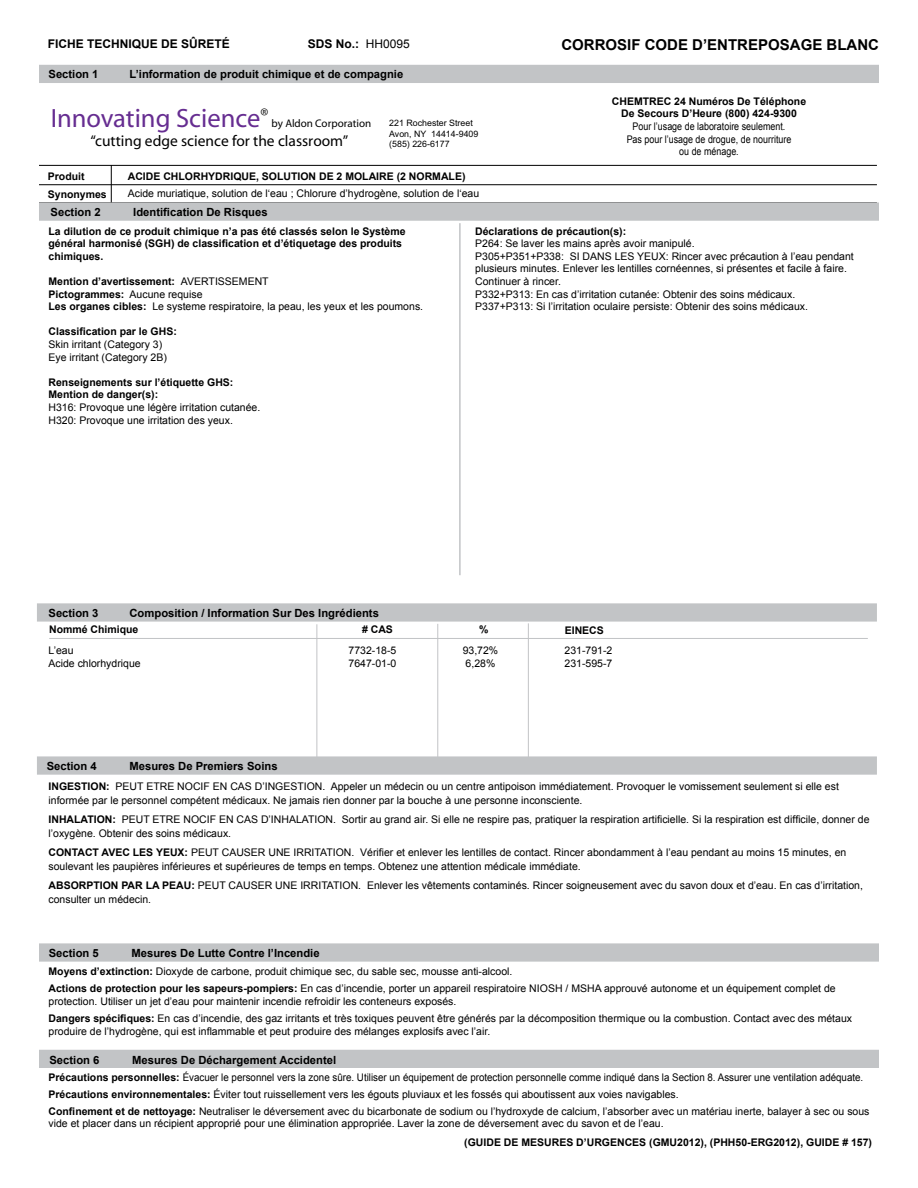
<style>
.page{position:relative;width:918px;height:1188px;background:#fff}
.page>*{position:absolute;margin:0;border:0;box-sizing:border-box;transform-origin:0 0}
.t1{font:26.55px "Myriad";color:#662d91}
.t2{font:15.45px "Myriad";color:#000}
.t3{font:700 15px "Arial";color:#000}
.t4{font:700 12px "Arial";color:#000}
.t5{font:700 11.25px "Arial";color:#000}
.t6{font:11.1px "Myriad";color:#000}
.t7{font:10.5px/12.6px "Arial";color:#000}
.t8{font:700 10.5px/12.6px "Arial";color:#000}
.t9{font:10.5px/16.8px "Arial";color:#000;scale:.93 1}
.t10{font:10.5px/12.6px "Arial";color:#000;text-align:center;scale:.85 1}
.t11{font:8.85px/10.6px "Arial";color:#000}
.s1{font-weight:400}
.s2{font-weight:700}
</style>
<div class="page">
<hr style="left:111px;top:165px;width:1px;height:39px;background:#000">
<div style="left:39px;top:65px;width:840px;height:18px;background:#c2c4c6"></div>
<div style="left:37px;top:756px;width:840px;height:19px;background:#c2c4c6;border:2px solid #c2c4c6"></div>
<div style="left:39px;top:943px;width:840px;height:19px;background:#c2c4c6;border:2px solid #c2c4c6"></div>
<hr style="left:39px;top:184px;width:838px;height:1px;background:#000">
<div style="left:39px;top:1050px;width:840px;height:18px;background:#c2c4c6"></div>
<div style="left:37px;top:603px;width:840px;height:19px;background:#c2c4c6;border:2px solid #c2c4c6"></div>
<div style="left:39px;top:202px;width:840px;height:19px;background:#c2c4c6;border:2px solid #c2c4c6"></div>
<hr style="left:39px;top:165px;width:838px;height:1px;background:#000">
<hr style="left:437px;top:624px;width:1px;height:135px;background:#c2c4c6">
<hr style="left:49px;top:638px;width:819px;height:1px;background:#c2c4c6">
<hr style="left:316px;top:624px;width:1px;height:135px;background:#c2c4c6">
<hr style="left:528px;top:623px;width:1px;height:135px;background:#c2c4c6">
<hr style="left:459px;top:223px;width:2px;height:352px;background:#c2c4c6">
<p class="t4" style="left:48px;top:36px;width:184px">FICHE TECHNIQUE DE SÛRETÉ</p>
<p class="t5" style="left:49px;top:67px;width:52px">Section 1</p>
<p class="t5" style="left:130px;top:67px;width:275px">L’information de produit chimique et de compagnie</p>
<p class="t4" style="left:308px;top:36px;width:104px">SDS No.: <span class="s1">HH0095</span></p>
<h1 class="t1" style="left:51px;top:105px;width:219px">Innovating Science<sup>®</sup></h1>
<p class="t6" style="left:272px;top:118px;width:101px">by Aldon Corporation</p>
<h2 class="t2" style="left:91px;top:133px;width:259px">“cutting edge science for the classroom”</h2>
<p class="t11" style="left:389px;top:118px;width:91px">221 Rochester Street<br>Avon, NY 14414-9409 (585) 226-6177</p>
<p class="t8" style="left:48px;top:170px;width:38px">Produit</p>
<p class="t8" style="left:48px;top:188px;width:60px">Synonymes</p>
<p class="t8" style="left:128px;top:170px;width:339px">ACIDE CHLORHYDRIQUE, SOLUTION DE 2 MOLAIRE (2 NORMALE)</p>
<p class="t7" style="left:128px;top:187px;width:353px">Acide muriatique, solution de l‘eau ; Chlorure d’hydrogène, solution de l‘eau</p>
<p class="t5" style="left:51px;top:204px;width:52px">Section 2</p>
<p class="t5" style="left:133px;top:204px;width:136px">Identification De Risques</p>
<h3 class="t3" style="left:561px;top:35px;width:319px">CORROSIF CODE D’ENTREPOSAGE BLANC</h3>
<p class="t8" style="left:612px;top:95px;width:196px;text-align:center">CHEMTREC 24 Numéros De Téléphone<br>De Secours D’Heure (800) 424-9300</p>
<p class="t10" style="left:627px;top:120px;width:195px">Pour l’usage de laboratoire seulement.<br>Pas pour l’usage de drogue, de nourriture ou de ménage.</p>
<p class="t8" style="left:49px;top:225px;width:359px">La dilution de ce produit chimique n’a pas été classés selon le Système général harmonisé (SGH) de classification et d’étiquetage des produits chimiques.</p>
<p class="t7" style="left:49px;top:275px;width:376px"><span class="s2">Mention d’avertissement:</span> AVERTISSEMENT<br><span class="s2">Pictogrammes:</span> Aucune requise<br><span class="s2">Les organes cibles:</span> Le systeme respiratoire, la peau, les yeux et les poumons.</p>
<p class="t8" style="left:49px;top:326px;width:130px">Classification par le GHS:</p>
<p class="t7" style="left:49px;top:338px;width:120px">Skin irritant (Category 3)<br>Eye irritant (Category 2B)</p>
<p class="t8" style="left:49px;top:376px;width:186px">Renseignements sur l’étiquette GHS:<br>Mention de danger(s):</p>
<p class="t7" style="left:49px;top:401px;width:213px">H316: Provoque une légère irritation cutanée.<br>H320: Provoque une irritation des yeux.</p>
<p class="t8" style="left:475px;top:225px;width:153px">Déclarations de précaution(s):</p>
<p class="t7" style="left:475px;top:237px;width:380px">P264: Se laver les mains après avoir manipulé.<br>P305+P351+P338: SI DANS LES YEUX: Rincer avec précaution à l’eau pendant plusieurs minutes. Enlever les lentilles cornéennes, si présentes et facile à faire.<br>Continuer à rincer.<br>P332+P313: En cas d’irritation cutanée: Obtenir des soins médicaux.<br>P337+P313: Si l’irritation oculaire persiste: Obtenir des soins médicaux.</p>
<p class="t5" style="left:49px;top:605px;width:52px">Section 3</p>
<p class="t5" style="left:130px;top:605px;width:251px">Composition / Information Sur Des Ingrédients</p>
<p class="t8" style="left:49px;top:623px;width:91px">Nommé Chimique</p>
<p class="t8" style="left:362px;top:623px;width:32px"># CAS</p>
<p class="t8" style="left:479px;top:623px;width:11px">%</p>
<p class="t8" style="left:565px;top:624px;width:41px">EINECS</p>
<p class="t7" style="left:49px;top:644px;width:27px">L’eau</p>
<p class="t7" style="left:349px;top:644px;width:49px">7732-18-5</p>
<p class="t7" style="left:463px;top:644px;width:37px">93,72%</p>
<p class="t7" style="left:565px;top:644px;width:49px">231-791-2</p>
<p class="t7" style="left:49px;top:657px;width:94px">Acide chlorhydrique</p>
<p class="t7" style="left:349px;top:657px;width:49px">7647-01-0</p>
<p class="t7" style="left:466px;top:657px;width:31px">6,28%</p>
<p class="t7" style="left:565px;top:657px;width:49px">231-595-7</p>
<p class="t5" style="left:47px;top:759px;width:52px">Section 4</p>
<p class="t5" style="left:129px;top:759px;width:150px">Mesures De Premiers Soins</p>
<p class="t7" style="left:49px;top:780px;width:792px;line-height:13.5px"><span class="s2">INGESTION:</span> PEUT ETRE NOCIF EN CAS D’INGESTION. Appeler un médecin ou un centre antipoison immédiatement. Provoquer le vomissement seulement si elle est informée par le personnel compétent médicaux. Ne jamais rien donner par la bouche à une personne inconsciente.</p>
<p class="t7" style="left:49px;top:813px;width:823px;line-height:13.5px"><span class="s2">INHALATION:</span> PEUT ETRE NOCIF EN CAS D’INHALATION. Sortir au grand air. Si elle ne respire pas, pratiquer la respiration artificielle. Si la respiration est difficile, donner de l’oxygène. Obtenir des soins médicaux.</p>
<p class="t7" style="left:49px;top:846px;width:799px;line-height:13.5px"><span class="s2">CONTACT AVEC LES YEUX:</span> PEUT CAUSER UNE IRRITATION. Vérifier et enlever les lentilles de contact. Rincer abondamment à l’eau pendant au moins 15 minutes, en soulevant les paupières inférieures et supérieures de temps en temps. Obtenez une attention médicale immédiate.</p>
<p class="t7" style="left:49px;top:879px;width:816px;line-height:13.5px"><span class="s2">ABSORPTION PAR LA PEAU:</span> PEUT CAUSER UNE IRRITATION. Enlever les vêtements contaminés. Rincer soigneusement avec du savon doux et d’eau. En cas d’irritation, consulter un médecin.</p>
<p class="t5" style="left:49px;top:946px;width:52px">Section 5</p>
<p class="t5" style="left:132px;top:946px;width:190px">Mesures De Lutte Contre l’Incendie</p>
<p class="t7" style="left:49px;top:963px;width:789px;line-height:17.1px"><span class="s2">Moyens d’extinction:</span> Dioxyde de carbone, produit chimique sec, du sable sec, mousse anti-alcool.<br><span class="s2">Actions de protection pour les sapeurs-pompiers:</span> En cas d’incendie, porter un appareil respiratoire NIOSH / MSHA approuvé autonome et un équipement complet de</p>
<p class="t7" style="left:49px;top:993px;width:805px;line-height:17.1px">protection. Utiliser un jet d’eau pour maintenir incendie refroidir les conteneurs exposés.<br><span class="s2">Dangers spécifiques:</span> En cas d’incendie, des gaz irritants et très toxiques peuvent être générés par la décomposition thermique ou la combustion. Contact avec des métaux</p>
<p class="t7" style="left:49px;top:1025px;width:443px">produire de l’hydrogène, qui est inflammable et peut produire des mélanges explosifs avec l’air.</p>
<p class="t5" style="left:49px;top:1052px;width:52px">Section 6</p>
<p class="t5" style="left:132px;top:1052px;width:206px">Mesures De Déchargement Accidentel</p>
<p class="t9" style="left:49px;top:1069px;width:884px"><span class="s2">Précautions personnelles:</span> Évacuer le personnel vers la zone sûre. Utiliser un équipement de protection personnelle comme indiqué dans la Section 8. Assurer une ventilation adéquate.<br><span class="s2">Précautions environnementales:</span> Éviter tout ruissellement vers les égouts pluviaux et les fossés qui aboutissent aux voies navigables.<br><span class="s2">Confinement et de nettoyage:</span> Neutraliser le déversement avec du bicarbonate de sodium ou l’hydroxyde de calcium, l’absorber avec un matériau inerte, balayer à sec ou sous</p>
<p class="t7" style="left:49px;top:1117px;width:617px">vide et placer dans un récipient approprié pour une élimination appropriée. Laver la zone de déversement avec du savon et de l’eau.</p>
<p class="t8" style="left:464px;top:1136px;width:409px">(GUIDE DE MESURES D’URGENCES (GMU2012), (PHH50-ERG2012), GUIDE # 157)</p>
</div>
